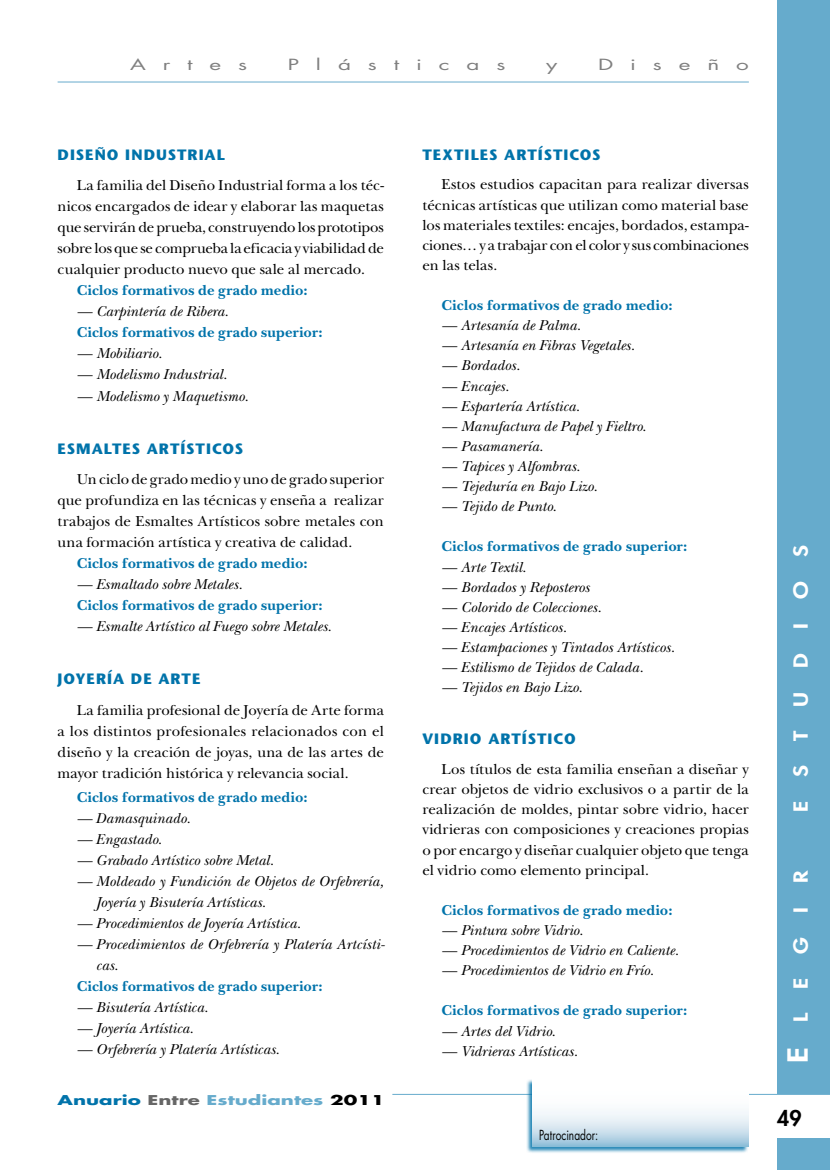
<style>
.page{position:relative;width:830px;height:1170px;background:#fff}
.page>*{position:absolute;margin:0;border:0;box-sizing:border-box;transform-origin:0 0}
.t1{font:800 27px "Futura Std";color:#fff;scale:1.2 1}
.t2{font:800 21px "Futura Std";color:#000}
.t3{font:800 18.9px "Futura Std";color:#fff;scale:1.2 1}
.t4{font:15px/20.1px "New Baskerville Std";color:#000}
.t5{font:italic 15px/21px "New Baskerville Std";letter-spacing:.005em;color:#000}
.t6{font:700 15px/21px "New Baskerville Std";letter-spacing:.015em;color:#0073aa}
.t7{font:700 15px "Stone Sans Std";letter-spacing:.055em;color:#0073aa}
.t8{font:15px "New Baskerville Std";letter-spacing:-.02em;color:#000}
.t9{font:15px "Futura Std";letter-spacing:.75em;color:#808080;scale:1.5 1}
.t10{font:13.5px "Futura Std";letter-spacing:.005em;color:#000;scale:.75 1}
.t11{font:700 13.2px "Futura Std";color:#66abcc;scale:1.5 1}
.s1{font-family:"Stone Sans Std";font-weight:700;color:#0073aa}
.s2{font-weight:400;font-style:italic;color:#000}
.s3{color:#0073aa}
.s4{color:#666}
.s5{color:#000}
.s6{font-size:18.9px}
</style>
<div class="page">
<div style="left:777px;top:0;width:52px;height:1169px;background:#66abcc"></div>
<div style="left:776px;top:1093px;width:53px;height:44px;background:#fff"></div>
<hr style="left:58px;top:82px;width:690px;height:1px;background:#66abcc">
<hr style="left:392px;top:1093px;width:437px;height:1px;background:#66abcc">
<div style="left:525px;top:1079px;width:223px;height:74px;background:#0073aa;opacity:.85"></div>
<svg style="left:532px;top:1079px;width:216px;height:67px"></svg>
<p class="t9" style="left:130px;top:55px;width:79px">Artes</p>
<p class="t9" style="left:287px;top:55px;width:146px">Plásticas</p>
<p class="t9" style="left:546px;top:55px;width:9px">y</p>
<p class="t9" style="left:597px;top:55px;width:102px">Diseño</p>
<p class="t7" style="left:58px;top:145px;width:10px">DIS</p>
<p class="t7" style="left:85px;top:145px;width:51px">EÑO IND</p>
<p class="t7" style="left:156px;top:145px;width:23px">USTRIA</p>
<p class="t4" style="left:77px;top:140px;width:308px;line-height:30.6px;text-indent:140px"><span class="s1">L<br></span>La familia del Diseño Industrial forma a los téc-</p>
<p class="t4" style="left:58px;top:196px;width:328px">nicos encargados de idear y elaborar las maquetas</p>
<p class="t8" style="left:58px;top:219px;width:328px">que servirán de prueba, construyendo los prototipos</p>
<p class="t4" style="left:58px;top:238px;width:327px">sobre los que se comprueba la eficacia y viabilidad de</p>
<p class="t4" style="left:58px;top:259px;width:309px">cualquier producto nuevo que sale al mercado.</p>
<p class="t6" style="left:77px;top:280px;width:232px">Ciclos formativos de grado medio:</p>
<p class="t6" style="left:77px;top:301px;width:247px"><span class="s2">— Carpintería de Ribera.<br></span>Ciclos formativos de grado superior:</p>
<p class="t5" style="left:77px;top:343px;width:87px">— Mobiliario.</p>
<p class="t5" style="left:77px;top:364px;width:152px">— Modelismo Industrial.</p>
<p class="t5" style="left:77px;top:385px;width:173px">— Modelismo y Maquetismo.</p>
<p class="t7" style="left:58px;top:439px;width:13px">ESMA</p>
<p class="t7" style="left:104px;top:439px;width:19px">LTES</p>
<p class="t7" style="left:147px;top:439px;width:12px">ART</p>
<p class="t4" style="left:77px;top:433px;width:308px;line-height:30.6px;text-indent:104px"><span class="s1">ÍSTICOS<br></span>Un ciclo de grado medio y uno de grado superior</p>
<p class="t4" style="left:58px;top:490px;width:327px">que profundiza en las técnicas y enseña a realizar</p>
<p class="t4" style="left:58px;top:511px;width:328px">trabajos de Esmaltes Artísticos sobre metales con</p>
<p class="t4" style="left:58px;top:532px;width:296px">una formación artística y creativa de calidad.</p>
<p class="t6" style="left:77px;top:553px;width:232px">Ciclos formativos de grado medio:</p>
<p class="t6" style="left:77px;top:574px;width:247px"><span class="s2">— Esmaltado sobre Metales.<br></span>Ciclos formativos de grado superior:</p>
<p class="t5" style="left:77px;top:616px;width:256px">— Esmalte Artístico al Fuego sobre Metales.</p>
<p class="t4" style="left:77px;top:664px;width:308px;line-height:30.6px;text-indent:-19px"><span class="s1">JOYERÍA DE ARTE<br></span>La familia profesional de Joyería de Arte forma</p>
<p class="t4" style="left:58px;top:720px;width:328px;line-height:21px;text-align:justify">a los distintos profesionales relacionados con el diseño y la creación de joyas, una de las artes de mayor tradición histórica y relevancia social.</p>
<p class="t6" style="left:77px;top:786px;width:232px">Ciclos formativos de grado medio:</p>
<p class="t5" style="left:77px;top:807px;width:115px">— Damasquinado.</p>
<p class="t5" style="left:77px;top:828px;width:87px">— Engastado.</p>
<p class="t5" style="left:77px;top:849px;width:199px">— Grabado Artístico sobre Metal.</p>
<p class="t5" style="left:96px;top:870px;width:289px;text-indent:-19px">— Moldeado y Fundición de Objetos de Orfebrería,<br>Joyería y Bisutería Artísticas.</p>
<p class="t5" style="left:77px;top:912px;width:226px">— Procedimientos de Joyería Artística.</p>
<p class="t5" style="left:77px;top:933px;width:309px">— Procedimientos de Orfebrería y Platería Artcísti-</p>
<p class="t5" style="left:96px;top:954px;width:24px">cas.</p>
<p class="t6" style="left:77px;top:975px;width:247px">Ciclos formativos de grado superior:</p>
<p class="t5" style="left:77px;top:996px;width:133px">— Bisutería Artística.</p>
<p class="t5" style="left:77px;top:1017px;width:118px">— Joyería Artística.</p>
<p class="t5" style="left:77px;top:1038px;width:204px">— Orfebrería y Platería Artísticas.</p>
<p class="t11" style="left:58px;top:1091px;width:219px"><span class="s3">Anuario</span> <span class="s4">Entre</span> Estudiantes <span class="s5">2011</span></p>
<p class="t4" style="left:441px;top:140px;width:308px;line-height:29.7px;text-indent:96px"><span class="s1">ÍSTICOS<br></span>Estos estudios capacitan para realizar diversas</p>
<p class="t4" style="left:422px;top:195px;width:328px;text-align:justify">técnicas artísticas que utilizan como material base los materiales textiles: encajes, bordados, estampa&shy;ciones… y a trabajar con el color y sus combinaciones en las telas.</p>
<p class="t6" style="left:441px;top:295px;width:232px">Ciclos formativos de grado medio:</p>
<p class="t5" style="left:441px;top:315px;width:141px">— Artesanía de Palma.</p>
<p class="t5" style="left:441px;top:335px;width:195px">— Artesanía en Fibras Vegetales.</p>
<p class="t5" style="left:441px;top:355px;width:80px">— Bordados.</p>
<p class="t5" style="left:441px;top:375px;width:69px">— Encajes.</p>
<p class="t5" style="left:441px;top:395px;width:140px">— Espartería Artística.</p>
<p class="t5" style="left:441px;top:415px;width:206px">— Manufactura de Papel y Fieltro.</p>
<p class="t5" style="left:441px;top:435px;width:103px">— Pasamanería.</p>
<p class="t5" style="left:441px;top:455px;width:140px">— Tapices y Alfombras.</p>
<p class="t5" style="left:441px;top:476px;width:157px">— Tejeduría en Bajo Lizo.</p>
<p class="t5" style="left:441px;top:496px;width:117px">— Tejido de Punto.</p>
<p class="t6" style="left:441px;top:536px;width:247px">Ciclos formativos de grado superior:</p>
<p class="t5" style="left:441px;top:556px;width:86px">— Arte Textil.</p>
<p class="t5" style="left:441px;top:576px;width:149px">— Bordados y Reposteros</p>
<p class="t5" style="left:441px;top:596px;width:161px">— Colorido de Colecciones.</p>
<p class="t5" style="left:441px;top:616px;width:127px">— Encajes Artísticos.</p>
<p class="t5" style="left:441px;top:636px;width:235px">— Estampaciones y Tintados Artísticos.</p>
<p class="t5" style="left:441px;top:656px;width:203px">— Estilismo de Tejidos de Calada.</p>
<p class="t5" style="left:441px;top:677px;width:142px">— Tejidos en Bajo Lizo.</p>
<p class="t7" style="left:422px;top:730px;width:23px">VIDRIO</p>
<p class="t7" style="left:488px;top:730px;width:12px">ART</p>
<p class="t7" style="left:422px;top:145px;width:94px">TEXTI LES ART</p>
<p class="t4" style="left:441px;top:724px;width:308px;line-height:29.7px;text-indent:80px"><span class="s1">ÍSTICO<br></span>Los títulos de esta familia enseñan a diseñar y</p>
<p class="t4" style="left:422px;top:779px;width:328px;text-align:justify">crear objetos de vidrio exclusivos o a partir de la realización de moldes, pintar sobre vidrio, hacer vidrieras con composiciones y creaciones propias o por encargo y diseñar cualquier objeto que tenga el vidrio como elemento principal.</p>
<p class="t6" style="left:441px;top:899px;width:232px">Ciclos formativos de grado medio:</p>
<p class="t5" style="left:441px;top:919px;width:143px">— Pintura sobre Vidrio.</p>
<p class="t5" style="left:441px;top:939px;width:239px">— Procedimientos de Vidrio en Caliente.</p>
<p class="t5" style="left:441px;top:959px;width:214px">— Procedimientos de Vidrio en Frío.</p>
<p class="t6" style="left:441px;top:1000px;width:247px">Ciclos formativos de grado superior:</p>
<p class="t5" style="left:441px;top:1020px;width:116px">— Artes del Vidrio.</p>
<p class="t5" style="left:441px;top:1040px;width:138px">— Vidrieras Artísticas.</p>
<p class="t10" style="left:539px;top:1126px;width:80px">Patrocinador:</p>
<p class="t3" style="left:788px;top:557px;width:11px;rotate:-90deg">s</p>
<p class="t3" style="left:788px;top:598px;width:16px;rotate:-90deg">o</p>
<p class="t3" style="left:788px;top:628px;width:6px;rotate:-90deg">i</p>
<p class="t3" style="left:788px;top:667px;width:14px;rotate:-90deg">d</p>
<p class="t3" style="left:788px;top:707px;width:14px;rotate:-90deg">u</p>
<p class="t3" style="left:788px;top:741px;width:10px;rotate:-90deg">t</p>
<p class="t3" style="left:788px;top:777px;width:11px;rotate:-90deg">s</p>
<p class="t3" style="left:788px;top:812px;width:9px;rotate:-90deg">e</p>
<p class="t3" style="left:788px;top:882px;width:12px;rotate:-90deg">r</p>
<p class="t3" style="left:788px;top:913px;width:6px;rotate:-90deg">i</p>
<p class="t3" style="left:788px;top:954px;width:15px;rotate:-90deg">g</p>
<p class="t3" style="left:788px;top:989px;width:9px;rotate:-90deg">e</p>
<p class="t1" style="left:780px;top:1062px;width:43px;rotate:-90deg">E <span class="s6">l</span></p>
<p class="t2" style="left:776px;top:1104px;width:26px">49</p>
</div>
